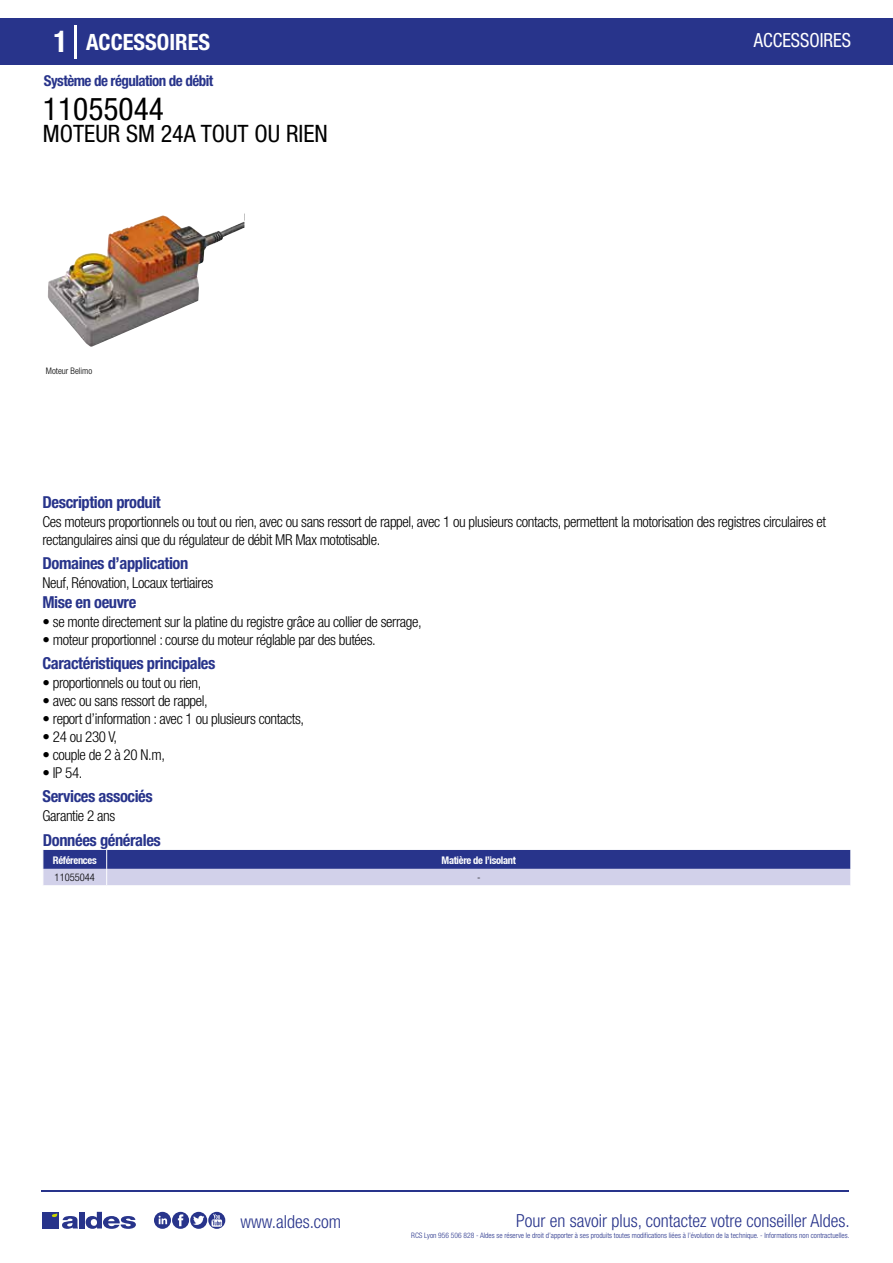
<style>
.page{position:relative;width:893px;height:1263px;background:#fff}
.page>*{position:absolute;margin:0;border:0;box-sizing:border-box;transform-origin:0 0}
.t1{font:condensed 31.5px "Helvetica Neue LT Std";color:#000}
.t2{font:condensed 24px "Helvetica Neue LT Std";color:#000}
.t3{font:700 condensed 22.5px "Helvetica Neue LT Std";color:#fff}
.t4{font:condensed 19.5px "Helvetica Neue LT Std";color:#fff;scale:.95 1}
.t5{font:300 condensed 18px "Helvetica Neue";color:#28348b}
.t6{font:700 condensed 16.5px "Helvetica Neue LT Std";letter-spacing:-.025em;color:#28348b}
.t7{font:300 condensed 15px/18px "Helvetica Neue LT Std";letter-spacing:-.025em;color:#000}
.t8{font:700 condensed 15px "Helvetica Neue LT Std";letter-spacing:-.035em;color:#28348b}
.t9{font:700 condensed 10.5px "Helvetica Neue";letter-spacing:-.03em;color:#fff}
.t10{font:300 condensed 10.5px "Helvetica Neue";color:#000}
.t11{font:300 condensed 9px "Helvetica Neue";color:#000}
.t12{font:300 condensed 7.5px "Helvetica Neue";color:#28348b}
.s1{font-size:30px}
</style>
<div class="page">
<div style="left:0;top:18px;width:893px;height:46px;background:#28348b"></div>
<hr style="left:74px;top:25px;width:2px;height:33px;background:#fff">
<img style="left:48px;top:215px;width:196px;height:132px">
<svg style="left:43px;top:850px;width:808px;height:35px;background:#777db7"></svg>
<hr style="left:41px;top:1190px;width:808px;height:1px;background:#28348b">
<svg style="left:154px;top:1212px;width:71px;height:17px"></svg>
<div style="left:42px;top:1212px;width:17px;height:16px;background:#28348b"></div>
<div style="left:79px;top:1212px;width:5px;height:16px;background:#28348b"></div>
<svg style="left:86px;top:1212px;width:50px;height:17px"></svg>
<svg style="left:52px;top:1213px;width:26px;height:16px"></svg>
<h3 class="t3" style="left:54px;top:28px;width:158px"><span class="s1">1</span> ACCESSOIRES</h3>
<h3 class="t4" style="left:754px;top:29px;width:104px">ACCESSOIRES</h3>
<p class="t8" style="left:44px;top:71px;width:171px">Système de régulation de débit</p>
<h1 class="t1" style="left:43px;top:91px;width:122px">11055044</h1>
<h2 class="t2" style="left:43px;top:120px;width:286px">MOTEUR SM 24A TOUT OU RIEN</h2>
<p class="t11" style="left:46px;top:365px;width:48px">Moteur Belimo</p>
<p class="t6" style="left:43px;top:492px;width:120px">Description produit</p>
<p class="t7" style="left:43px;top:513px;width:785px">Ces moteurs proportionnels ou tout ou rien, avec ou sans ressort de rappel, avec 1 ou plusieurs contacts, permettent la motorisation des registres circulaires et rectangulaires ainsi que du régulateur de débit MR Max mototisable.</p>
<p class="t7" style="left:43px;top:573px;width:172px">Neuf, Rénovation, Locaux tertiaires</p>
<p class="t7" style="left:43px;top:613px;width:381px">• se monte directement sur la platine du registre grâce au collier de serrage,</p>
<p class="t7" style="left:43px;top:631px;width:335px">• moteur proportionnel : course du moteur réglable par des butées.</p>
<p class="t6" style="left:43px;top:553px;width:147px">Domaines d’application</p>
<p class="t6" style="left:43px;top:592px;width:95px">Mise en oeuvre</p>
<p class="t6" style="left:43px;top:653px;width:174px">Caractéristiques principales</p>
<p class="t7" style="left:43px;top:674px;width:160px">• proportionnels ou tout ou rien,</p>
<p class="t7" style="left:43px;top:692px;width:167px">• avec ou sans ressort de rappel,</p>
<p class="t7" style="left:43px;top:710px;width:263px">• report d’information : avec 1 ou plusieurs contacts,</p>
<p class="t7" style="left:43px;top:728px;width:76px">• 24 ou 230 V,</p>
<p class="t7" style="left:43px;top:746px;width:124px">• couple de 2 à 20 N.m,</p>
<p class="t7" style="left:43px;top:764px;width:42px">• IP 54.</p>
<p class="t6" style="left:43px;top:786px;width:112px">Services associés</p>
<p class="t7" style="left:43px;top:807px;width:74px">Garantie 2 ans</p>
<p class="t6" style="left:43px;top:830px;width:119px">Données générales</p>
<p class="t9" style="left:53px;top:854px;width:45px">Références</p>
<p class="t9" style="left:442px;top:854px;width:76px">Matière de l’isolant</p>
<p class="t10" style="left:55px;top:871px;width:42px">11055044</p>
<p class="t10" style="left:477px;top:871px;width:5px">-</p>
<p class="t5" style="left:240px;top:1211px;width:102px">www.aldes.com</p>
<p class="t5" style="left:516px;top:1211px;width:335px">Pour en savoir plus, contactez votre conseiller Aldes.</p>
<p class="t12" style="left:411px;top:1230px;width:440px">RCS Lyon 956 506 828 - Aldes se réserve le droit d’apporter à ses produits toutes modifications liées à l’évolution de la technique. - Informations non contractuelles.</p>
</div>
